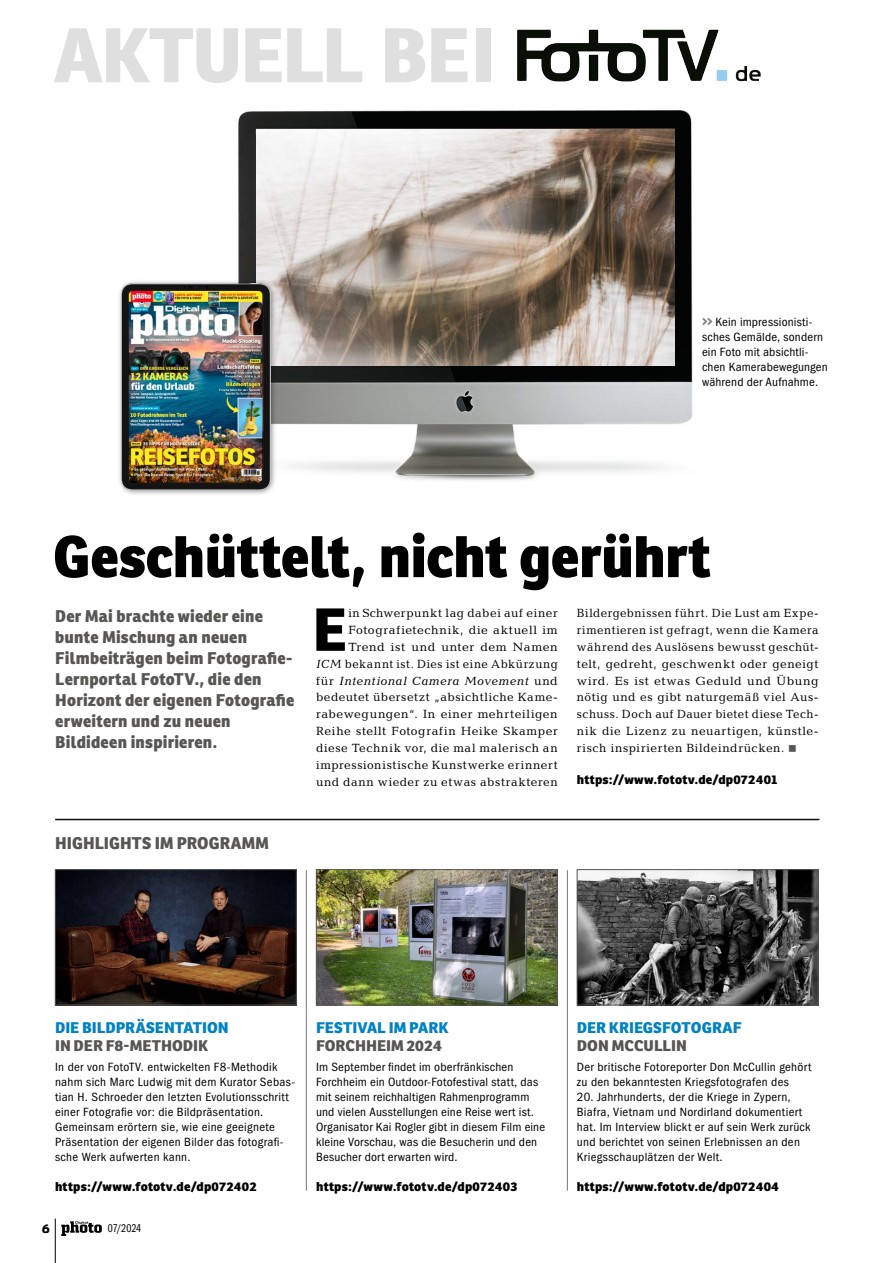
<style>
.page{position:relative;width:893px;height:1263px;background:#fff}
.page>*{position:absolute;margin:0;border:0;box-sizing:border-box;transform-origin:0 0}
.t1{font:800 75px "Ronnia";letter-spacing:-.02em;color:#dfdfdf}
.t2{font:800 58.95px "Ronnia";color:#000}
.t3{font:800 57px "Ronnia";letter-spacing:-.005em;color:#000}
.t4{font:800 16.5px/21px "Ronnia";letter-spacing:.01em;color:#575654}
.t5{font:800 15px "Ronnia";color:#0082c3;scale:1.04 1}
.t6{font:800 15px "Ronnia";color:#575654;scale:1.04 1}
.t7{font:condensed 12.3px/15px "ITC Franklin Gothic Std";letter-spacing:.02em;color:#000;scale:1.05 1}
.t8{font:800 12.3px "Ronnia";letter-spacing:.015em;color:#000;scale:1.05 1}
.t9{font:12px/16.8px "Candida Std";letter-spacing:.045em;color:#000;text-align:right}
.t10{font:800 12px "Sommet Slab";color:#000}
.t11{font:11.7px "ITC Franklin Gothic Std Bk Cp";color:#000}
.s1{font-family:"Delicious";font-weight:700;font-stretch:normal;font-size:18px;color:#787777}
.s2{font-style:italic}
</style>
<div class="page">
<img style="left:238px;top:110px;width:455px;height:371px">
<img style="left:257px;top:129px;width:417px;height:236px">
<div style="left:117px;top:279px;width:160px;height:217px;background:#000;opacity:.5"></div>
<img style="left:122px;top:283px;width:148px;height:206px">
<img style="left:129px;top:291px;width:133px;height:192px">
<hr style="left:55px;top:819px;width:765px;height:1px;background:#000">
<hr style="left:306px;top:870px;width:1px;height:321px;background:#787777">
<hr style="left:567px;top:870px;width:1px;height:321px;background:#787777">
<img style="left:57px;top:871px;width:238px;height:132px">
<div style="left:55px;top:869px;width:242px;height:136px;border:1px solid #575654"></div>
<img style="left:318px;top:871px;width:238px;height:132px">
<div style="left:316px;top:869px;width:242px;height:136px;border:1px solid #575654"></div>
<img style="left:579px;top:871px;width:237px;height:132px">
<div style="left:577px;top:869px;width:241px;height:136px;border:1px solid #575654"></div>
<img style="left:677px;top:30px;width:33px;height:51px">
<svg style="left:61px;top:1221px;width:41px;height:15px"></svg>
<hr style="left:55px;top:1218px;width:1px;height:45px;background:#000">
<h1 class="t1" style="left:54px;top:7px;width:443px">AKTUELL BEI</h1>
<p class="t7" style="left:702px;top:314px;width:121px"><span class="s1">&gt;&gt;</span> Kein impressionisti&shy;sches Gemälde, sondern ein Foto mit absichtli&shy;chen Kamerabewegungen während der Aufnahme.</p>
<h3 class="t3" style="left:53px;top:520px;width:659px">Geschüttelt, nicht gerührt</h3>
<h3 class="t4" style="left:55px;top:605px;width:241px">Der Mai brachte wieder eine bunte Mischung an neuen<br>Filmbeiträgen beim Fotografie-<br>Lernportal FotoTV., die den<br>Horizont der eigenen Fotografie erweitern und zu neuen<br>Bildideen inspirieren.</h3>
<h2 class="t2" style="left:313px;top:591px;width:36px">E</h2>
<p class="t9" style="left:316px;top:605px;width:243px">in Schwerpunkt lag dabei auf einer Fotografietechnik, die aktuell im Trend ist und unter dem Namen<br><span class="s2">ICM</span> bekannt ist. Dies ist eine Abkürzung für <span class="s2">Intentional Camera Movement</span> und bedeutet übersetzt „absichtliche Kame&shy;rabewegungen“. In einer mehrteiligen Reihe stellt Fotografin Heike Skamper diese Technik vor, die mal malerisch an impressionistische Kunstwerke erinnert und dann wieder zu etwas abstrakteren</p>
<p class="t9" style="left:577px;top:605px;width:243px;text-align:justify">Bildergebnissen führt. Die Lust am Expe&shy;rimentieren ist gefragt, wenn die Kamera während des Auslösens bewusst geschüt&shy;telt, gedreht, geschwenkt oder geneigt wird. Es ist etwas Geduld und Übung nötig und es gibt naturgemäß viel Aus&shy;schuss. Doch auf Dauer bietet diese Tech&shy;nik die Lizenz zu neuartigen, künstle&shy;risch inspirierten Bildeindrücken.</p>
<p class="t8" style="left:577px;top:772px;width:192px">https://www.fototv.de/dp072401</p>
<h3 class="t4" style="left:55px;top:832px;width:215px">HIGHLIGHTS IM PROGRAMM</h3>
<p class="t5" style="left:55px;top:1018px;width:168px">DIE BILDPRÄSENTATION</p>
<p class="t6" style="left:55px;top:1036px;width:149px">IN DER F8-METHODIK</p>
<p class="t7" style="left:55px;top:1059px;width:230px">In der von FotoTV. entwickelten F8-Methodik nahm sich Marc Ludwig mit dem Kurator Sebas&shy;tian H. Schroeder den letzten Evolutionsschritt einer Fotografie vor: die Bildpräsentation.<br>Gemeinsam erörtern sie, wie eine geeignete Präsentation der eigenen Bilder das fotografi&shy;sche Werk aufwerten kann.</p>
<p class="t8" style="left:55px;top:1178px;width:193px">https://www.fototv.de/dp072402</p>
<p class="t10" style="left:42px;top:1221px;width:9px">6</p>
<p class="t11" style="left:108px;top:1222px;width:35px">07/2024</p>
<p class="t5" style="left:316px;top:1018px;width:129px">FESTIVAL IM PARK</p>
<p class="t6" style="left:316px;top:1036px;width:123px">FORCHHEIM 2024</p>
<p class="t7" style="left:316px;top:1059px;width:220px">Im September findet im oberfränkischen Forchheim ein Outdoor-Fotofestival statt, das mit seinem reichhaltigen Rahmenprogramm und vielen Ausstellungen eine Reise wert ist.<br>Organisator Kai Rogler gibt in diesem Film eine kleine Vorschau, was die Besucherin und den Besucher dort erwarten wird.</p>
<p class="t8" style="left:316px;top:1178px;width:193px">https://www.fototv.de/dp072403</p>
<p class="t5" style="left:577px;top:1018px;width:160px">DER KRIEGSFOTOGRAF</p>
<p class="t6" style="left:577px;top:1036px;width:107px">DON MCCULLIN</p>
<p class="t7" style="left:577px;top:1059px;width:225px">Der britische Fotoreporter Don McCullin gehört zu den bekanntesten Kriegsfotografen des</p>
<p class="t7" style="left:577px;top:1089px;width:224px">20. Jahrhunderts, der die Kriege in Zypern, Biafra, Vietnam und Nordirland dokumentiert hat. Im Interview blickt er auf sein Werk zurück und berichtet von seinen Erlebnissen an den Kriegsschauplätzen der Welt.</p>
<p class="t8" style="left:577px;top:1178px;width:194px">https://www.fototv.de/dp072404</p>
</div>
